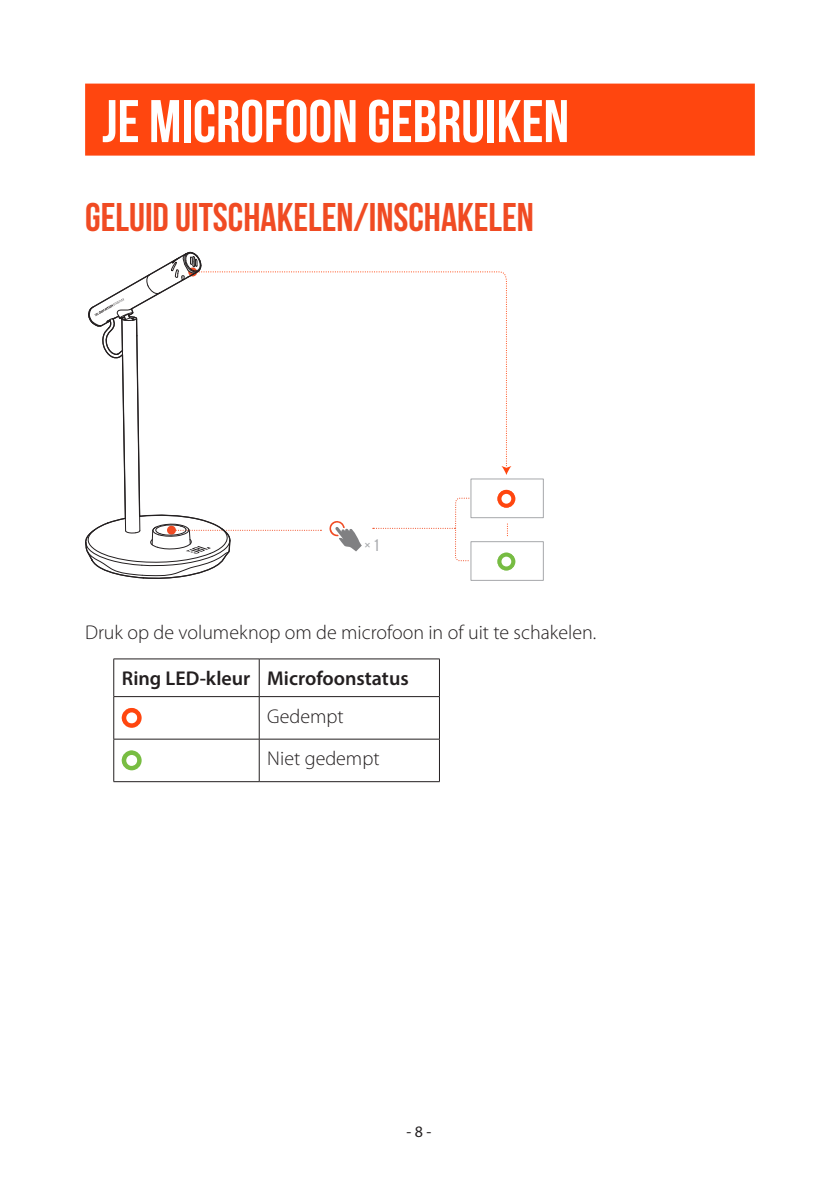
<style>
.page{position:relative;width:840px;height:1191px;background:#fff}
.page>*{position:absolute;margin:0;border:0;box-sizing:border-box;transform-origin:0 0}
.Title1{font:700 60px "Bebas Neue";color:#fff}
.Title2{font:700 40px "Bebas Neue";color:#f04b23}
.Body{font:300 20px "Myriad Pro";color:#231f20}
.Body-2{font:600 20px "Myriad Pro";color:#231f20}
.Body_Table{font:300 20px "Myriad Pro";color:#231f20}
.t1{font:16.8px "Bebas Neue";color:#a6a8ab}
.t2{font:16px "Myriad Pro";color:#231f20}
</style>
<div class="page">
<div style="left:85px;top:84px;width:669px;height:72px;background:#ff460f"></div>
<svg style="left:372px;top:497px;width:98px;height:65px"></svg>
<svg style="left:497px;top:490px;width:18px;height:18px"></svg>
<svg style="left:497px;top:552px;width:18px;height:18px"></svg>
<svg style="left:321px;top:271px;width:186px;height:195px"></svg>
<svg style="left:501px;top:466px;width:10px;height:9px"></svg>
<svg style="left:85px;top:252px;width:236px;height:327px"></svg>
<svg style="left:329px;top:521px;width:32px;height:30px"></svg>
<div style="left:470px;top:479px;width:73px;height:39px;border:1px solid #a6a8ab"></div>
<div style="left:470px;top:541px;width:73px;height:39px;border:1px solid #a6a8ab"></div>
<hr style="left:113px;top:697px;width:1px;height:42px;background:#231f20">
<hr style="left:259px;top:697px;width:1px;height:42px;background:#231f20">
<hr style="left:439px;top:697px;width:1px;height:42px;background:#231f20">
<hr style="left:113px;top:739px;width:146px;height:1px;background:#231f20">
<hr style="left:113px;top:739px;width:1px;height:42px;background:#231f20">
<hr style="left:259px;top:739px;width:180px;height:1px;background:#231f20">
<hr style="left:259px;top:739px;width:1px;height:42px;background:#231f20">
<hr style="left:439px;top:739px;width:1px;height:42px;background:#231f20">
<hr style="left:113px;top:781px;width:146px;height:1px;background:#231f20">
<hr style="left:259px;top:781px;width:180px;height:1px;background:#231f20">
<hr style="left:113px;top:658px;width:146px;height:1px;background:#231f20">
<hr style="left:113px;top:659px;width:1px;height:37px;background:#231f20">
<hr style="left:259px;top:658px;width:180px;height:1px;background:#231f20">
<hr style="left:259px;top:659px;width:1px;height:37px;background:#231f20">
<hr style="left:439px;top:659px;width:1px;height:37px;background:#231f20">
<hr style="left:113px;top:696px;width:146px;height:1px;background:#231f20">
<hr style="left:259px;top:696px;width:180px;height:1px;background:#231f20">
<div style="left:122px;top:708px;width:19px;height:20px;background:#ff460f;border-radius:50%"></div>
<svg style="left:122px;top:708px;width:15px;height:15px"></svg>
<div style="left:122px;top:750px;width:19px;height:20px;background:#78bd42;border-radius:50%"></div>
<svg style="left:122px;top:750px;width:15px;height:16px"></svg>
<p class="Title1" style="left:102px;top:88px;width:468px">JE MICROFOON GEBRUIKEN</p>
<p class="Title2" style="left:85px;top:195px;width:450px">GELUID UITSCHAKELEN/INSCHAKELEN</p>
<p class="t1" style="left:364px;top:536px;width:16px">× 1</p>
<p class="Body" style="left:85px;top:621px;width:512px">Druk op de volumeknop om de microfoon in of uit te schakelen.</p>
<p class="Body-2" style="left:122px;top:666px;width:130px">Ring LED-kleur</p>
<p class="Body-2" style="left:267px;top:666px;width:143px">Microfoonstatus</p>
<p class="Body_Table" style="left:267px;top:705px;width:78px">Gedempt</p>
<p class="Body_Table" style="left:267px;top:748px;width:114px">Niet gedempt</p>
<p class="t2" style="left:406px;top:1122px;width:26px">- 8 -</p>
</div>
